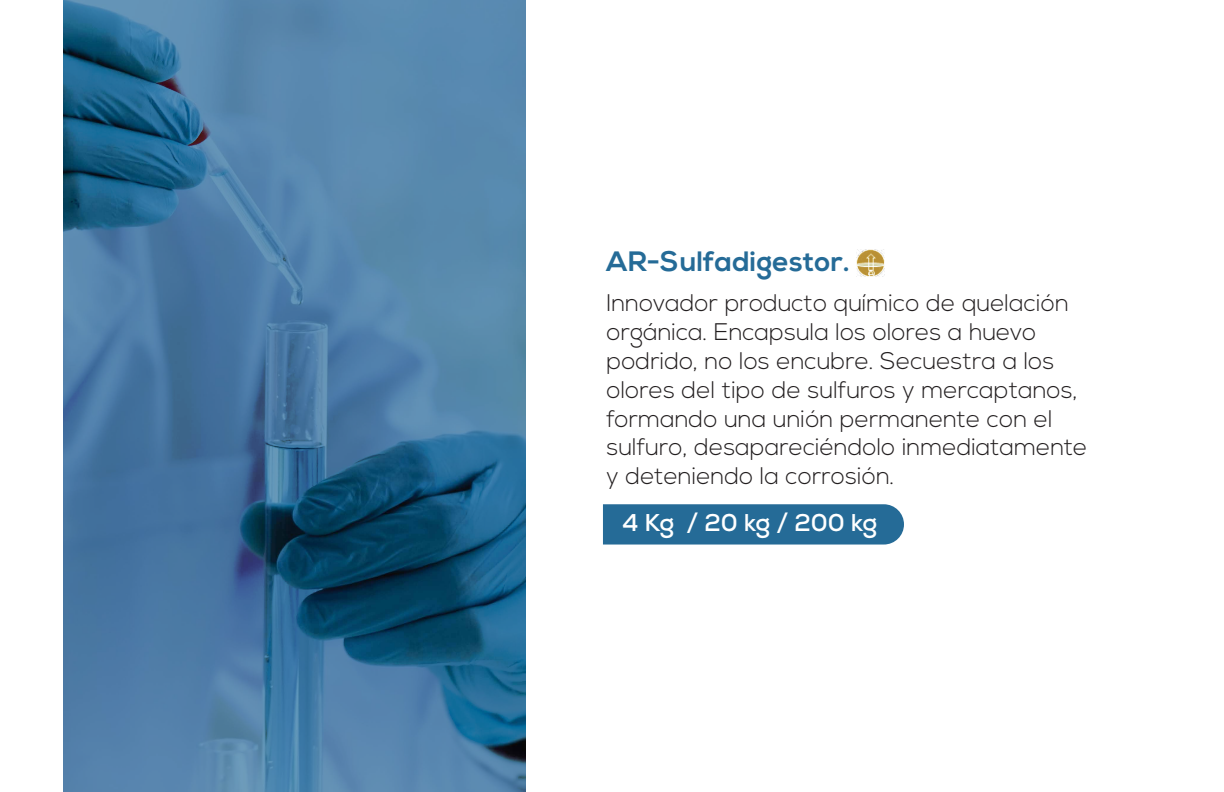
<style>
.page{position:relative;width:1224px;height:792px;background:#fff}
.page>*{position:absolute;margin:0;border:0;box-sizing:border-box;transform-origin:0 0}
.t1{font:700 28px "Nexa";letter-spacing:.01em;color:#256b97}
.t2{font:700 24.2px "Nexa";letter-spacing:-.015em;color:#fff}
.t3{font:300 24px/28.8px "Nexa";color:#221e1f}
</style>
<div class="page">
<div style="left:603px;top:504px;width:301px;height:41px;background:#256b97"></div>
<img style="left:856px;top:249px;width:28px;height:28px">
<svg style="left:63px;top:0;width:463px;height:792px;background:#42759d"></svg>
<p class="t1" style="left:606px;top:245px;width:245px">AR-Sulfadigestor.</p>
<p class="t3" style="left:607px;top:290px;width:482px">Innovador producto químico de quelación orgánica. Encapsula los olores a huevo podrido, no los encubre. Secuestra a los olores del tipo de sulfuros y mercaptanos, formando una unión permanente con el sulfuro, desapareciéndolo inmediatamente y deteniendo la corrosión.</p>
<p class="t2" style="left:623px;top:507px;width:256px">4 Kg / 20 kg / 200 kg</p>
</div>
